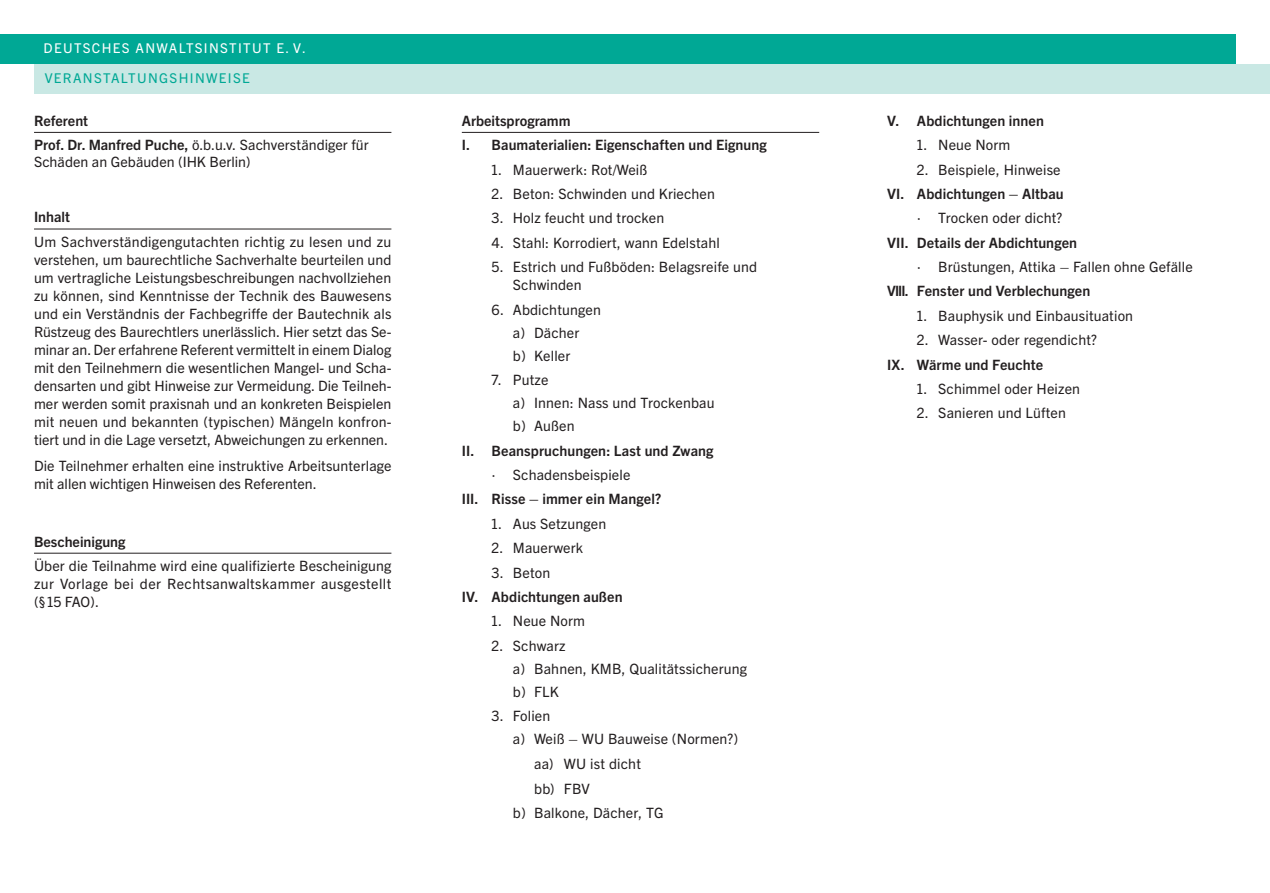
<style>
.page{position:relative;width:1270px;height:893px;background:#fff}
.page>*{position:absolute;margin:0;border:0;box-sizing:border-box;transform-origin:0 0}
.t1{font:14.25px/18px "Trade Gothic Next LT Pro";letter-spacing:.01em;color:#231f20}
.t2{font:700 14.25px/24.5px "Trade Gothic Next LT Pro";letter-spacing:.005em;color:#231f20}
.t3{font:13.5px "Trade Gothic Next LT Pro";letter-spacing:.1em;color:#fff}
.t4{font:13.5px "Trade Gothic Next LT Pro";letter-spacing:.1em;color:#00a895}
.s1{font-weight:400}
.s2{font-family:"Meta OT Norm"}
</style>
<div class="page">
<div style="left:34px;top:64px;width:1235px;height:30px;background:#c9e8e4"></div>
<div style="left:0;top:34px;width:1235px;height:30px;background:#00a895"></div>
<hr style="left:462px;top:132px;width:357px;height:1px;background:#231f20">
<hr style="left:34px;top:132px;width:357px;height:1px;background:#231f20">
<hr style="left:34px;top:229px;width:357px;height:1px;background:#231f20">
<hr style="left:34px;top:553px;width:357px;height:1px;background:#231f20">
<p class="t3" style="left:44px;top:39px;width:264px">DEUTSCHES ANWALTSINSTITUT E. V.</p>
<p class="t4" style="left:45px;top:69px;width:207px">VERANSTALTUNGSHINWEISE</p>
<p class="t2" style="left:34px;top:107px;width:336px">Referent<br>Prof. Dr. Manfred Puche, <span class="s1">ö.b.u.v. Sachverständiger für</span></p>
<p class="t1" style="left:34px;top:152px;width:218px">Schäden an Gebäuden (IHK Berlin)</p>
<p class="t2" style="left:34px;top:204px;width:37px">Inhalt</p>
<p class="t1" style="left:34px;top:232px;width:359px;text-align:justify">Um Sachverständigengutachten richtig zu lesen und zu verstehen, um baurechtliche Sachverhalte beurteilen und um vertragliche Leistungsbeschreibungen nachvollziehen zu können, sind Kenntnisse der Technik des Bauwesens und ein Verständnis der Fachbegriffe der Bautechnik als Rüstzeug des Baurechtlers unerlässlich. Hier setzt das Se&shy;minar an. Der erfahrene Referent vermittelt in einem Dialog mit den Teilnehmern die wesentlichen Mangel- und Scha&shy;densarten und gibt Hinweise zur Vermeidung. Die Teilneh&shy;mer werden somit praxisnah und an konkreten Beispielen mit neuen und bekannten (typischen) Mängeln konfron&shy;tiert und in die Lage versetzt, Abweichungen zu erkennen.</p>
<p class="t1" style="left:34px;top:456px;width:359px">Die Teilnehmer erhalten eine instruktive Arbeitsunterlage mit allen wichtigen Hinweisen des Referenten.</p>
<p class="t2" style="left:34px;top:528px;width:93px">Bescheinigung</p>
<p class="t1" style="left:34px;top:556px;width:359px;text-align:justify">Über die Teilnahme wird eine qualifizierte Bescheinigung zur Vorlage bei der Rechtsanwaltskammer ausgestellt (§ 15 FAO).</p>
<p class="t2" style="left:462px;top:107px;width:306px">Arbeitsprogramm<br>I. Baumaterialien: Eigenschaften und Eignung</p>
<p class="t1" style="left:491px;top:159px;width:157px">1. Mauerwerk: Rot/Weiß</p>
<p class="t1" style="left:491px;top:184px;width:225px">2. Beton: Schwinden und Kriechen</p>
<p class="t1" style="left:491px;top:208px;width:174px">3. Holz feucht und trocken</p>
<p class="t1" style="left:491px;top:233px;width:230px">4. Stahl: Korrodiert, wann Edelstahl</p>
<p class="t1" style="left:513px;top:257px;width:246px;text-indent:-21px">5. Estrich und Fußböden: Belagsreife und<br>Schwinden</p>
<p class="t1" style="left:513px;top:297px;width:89px;line-height:23.1px;text-indent:-21px">6. Abdichtungen a) Dächer<br>b) Keller</p>
<p class="t1" style="left:513px;top:367px;width:203px;line-height:23.1px;text-indent:-21px">7. Putze<br>a) Innen: Nass und Trockenbau b) Außen</p>
<p class="t2" style="left:462px;top:437px;width:253px">II. Beanspruchungen: Last und Zwang</p>
<p class="t1" style="left:491px;top:465px;width:140px"><span class="s2">·</span> Schadensbeispiele</p>
<p class="t2" style="left:462px;top:486px;width:201px">III. Risse – immer ein Mangel?</p>
<p class="t1" style="left:491px;top:514px;width:116px">1. Aus Setzungen</p>
<p class="t1" style="left:491px;top:538px;width:93px">2. Mauerwerk</p>
<p class="t1" style="left:491px;top:562px;width:60px">3. Beton</p>
<p class="t2" style="left:462px;top:584px;width:162px">IV. Abdichtungen außen</p>
<p class="t1" style="left:491px;top:611px;width:95px">1. Neue Norm</p>
<p class="t1" style="left:513px;top:633px;width:236px;line-height:23.1px;text-indent:-21px">2. Schwarz<br>a) Bahnen, KMB, Qualitätssicherung b) FLK</p>
<p class="t1" style="left:513px;top:704px;width:227px;line-height:23.1px;text-indent:-21px">3. Folien<br>a) Weiß – WU Bauweise (Normen?)</p>
<p class="t1" style="left:534px;top:751px;width:108px;line-height:25px">aa) WU ist dicht bb) FBV</p>
<p class="t1" style="left:513px;top:802px;width:152px">b) Balkone, Dächer, TG</p>
<p class="t2" style="left:887px;top:107px;width:158px">V. Abdichtungen innen</p>
<p class="t1" style="left:916px;top:135px;width:95px">1. Neue Norm</p>
<p class="t1" style="left:916px;top:159px;width:145px">2. Beispiele, Hinweise</p>
<p class="t2" style="left:887px;top:181px;width:178px">VI. Abdichtungen – Altbau</p>
<p class="t1" style="left:916px;top:208px;width:147px"><span class="s2">·</span> Trocken oder dicht?</p>
<p class="t2" style="left:887px;top:229px;width:191px">VII. Details der Abdichtungen</p>
<p class="t1" style="left:916px;top:257px;width:277px"><span class="s2">·</span> Brüstungen, Attika – Fallen ohne Gefälle</p>
<p class="t2" style="left:887px;top:278px;width:204px">VIII. Fenster und Verblechungen</p>
<p class="t1" style="left:916px;top:306px;width:218px">1. Bauphysik und Einbausituation</p>
<p class="t1" style="left:916px;top:330px;width:182px">2. Wasser- oder regendicht?</p>
<p class="t2" style="left:887px;top:351px;width:157px">IX. Wärme und Feuchte</p>
<p class="t1" style="left:916px;top:379px;width:164px">1. Schimmel oder Heizen</p>
<p class="t1" style="left:916px;top:403px;width:150px">2. Sanieren und Lüften</p>
</div>
